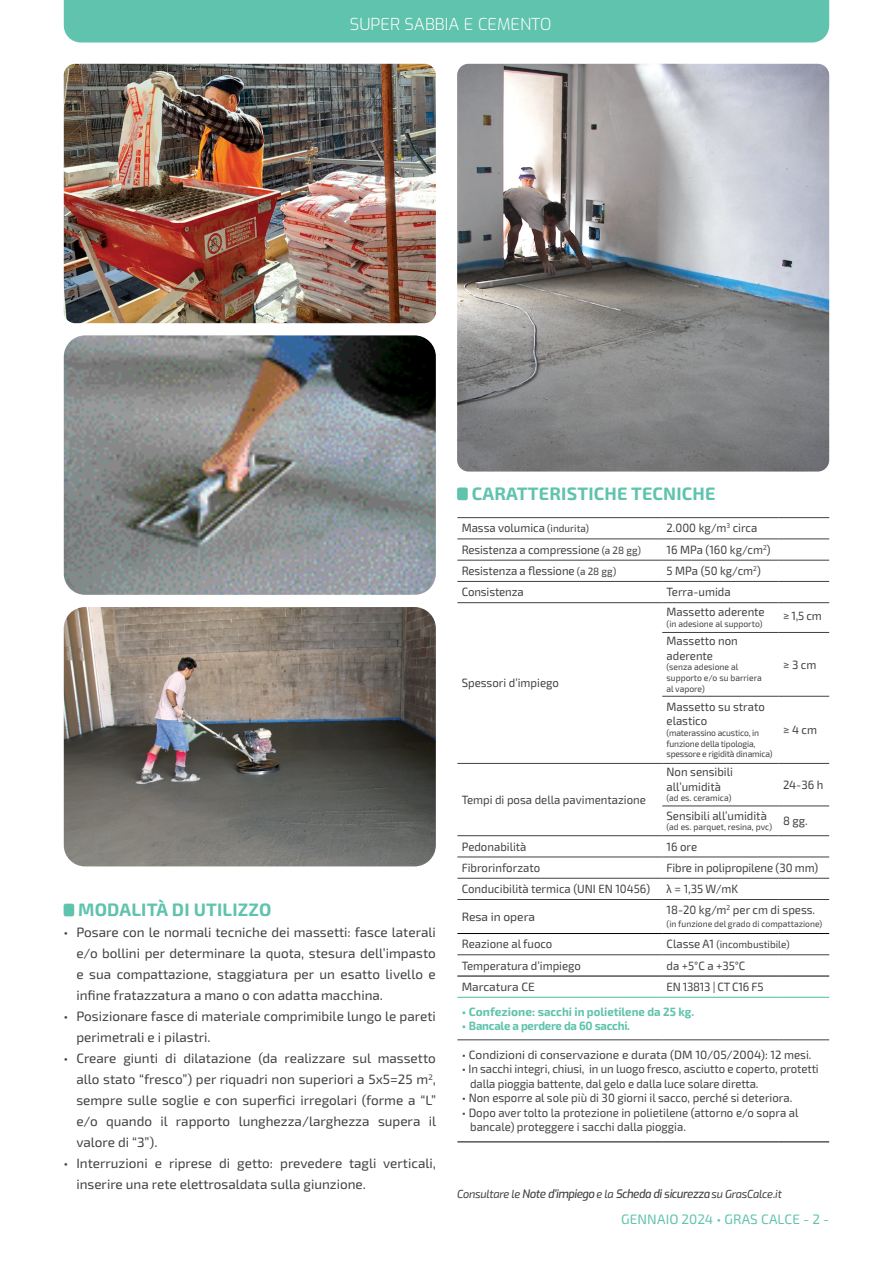
<style>
.page{position:relative;width:893px;height:1263px;background:#fff}
.page>*{position:absolute;margin:0;border:0;box-sizing:border-box;transform-origin:0 0}
.t1{font:700 18px "Exo 2.0";letter-spacing:.01em;color:#60c3ad}
.t2{font:300 16.5px "Exo";color:#fff}
.t3{font:13.65px "Exo 2.0";letter-spacing:.01em;color:#60c3ad}
.t4{font:13.5px/21px "Exo 2.0";color:#414042;text-align:justify}
.t5{font:12px/14.4px "Exo 2.0";color:#414042;scale:.95 1}
.t6{font:12px/14.4px "Exo 2.0";color:#414042}
.t7{font:700 12px "Exo 2.0";color:#60c3ad}
.t8{font:700 12px "Exo 2.0";letter-spacing:-.02em;color:#60c3ad}
.t9{font:12px "Exo 2.0";letter-spacing:-.02em;color:#414042;scale:.95 1}
.t10{font:italic 500 11.7px "Exo";letter-spacing:-.025em;color:#414042;scale:.95 1}
.t11{font:10.5px "Exo 2.0";color:#414042;scale:.95 1}
.t12{font:9px/10.8px "Exo 2.0";color:#414042;scale:.95 1}
.t13{font:9px/10.8px "Exo 2.0";letter-spacing:-.02em;color:#414042;scale:.95 1}
.s1{font-size:10.5px}
.s2{font-family:"Myriad Pro"}
.s3{font-size:12px}
.s4{font-family:"Exo 2.0";font-weight:400}
</style>
<div class="page">
<div style="left:64px;top:0;width:765px;height:43px;background:#60c3ad"></div>
<div style="left:457px;top:487px;width:11px;height:13px;background:#60c3ad;border-radius:2px"></div>
<div style="left:64px;top:904px;width:10px;height:12px;background:#60c3ad;border-radius:2px"></div>
<hr style="left:457px;top:517px;width:205px;height:1px;background:#414042">
<hr style="left:662px;top:517px;width:117px;height:1px;background:#414042">
<hr style="left:779px;top:517px;width:50px;height:1px;background:#414042">
<hr style="left:457px;top:539px;width:205px;height:1px;background:#414042">
<hr style="left:662px;top:539px;width:117px;height:1px;background:#414042">
<hr style="left:779px;top:539px;width:50px;height:1px;background:#414042">
<hr style="left:457px;top:560px;width:205px;height:1px;background:#414042">
<hr style="left:662px;top:560px;width:117px;height:1px;background:#414042">
<hr style="left:779px;top:560px;width:50px;height:1px;background:#414042">
<hr style="left:457px;top:878px;width:205px;height:1px;background:#414042">
<hr style="left:662px;top:878px;width:117px;height:1px;background:#414042">
<hr style="left:779px;top:878px;width:50px;height:1px;background:#414042">
<hr style="left:457px;top:954px;width:205px;height:1px;background:#414042">
<hr style="left:662px;top:954px;width:117px;height:1px;background:#414042">
<hr style="left:779px;top:954px;width:50px;height:1px;background:#414042">
<hr style="left:457px;top:581px;width:205px;height:1px;background:#414042">
<hr style="left:457px;top:602px;width:205px;height:1px;background:#414042">
<hr style="left:457px;top:763px;width:205px;height:1px;background:#414042">
<hr style="left:457px;top:835px;width:205px;height:1px;background:#414042">
<hr style="left:457px;top:857px;width:205px;height:1px;background:#414042">
<hr style="left:457px;top:899px;width:205px;height:1px;background:#414042">
<hr style="left:662px;top:581px;width:117px;height:1px;background:#414042">
<hr style="left:779px;top:581px;width:50px;height:1px;background:#414042">
<hr style="left:662px;top:602px;width:117px;height:1px;background:#414042">
<hr style="left:779px;top:602px;width:50px;height:1px;background:#414042">
<hr style="left:662px;top:632px;width:117px;height:1px;background:#414042">
<hr style="left:779px;top:632px;width:50px;height:1px;background:#414042">
<hr style="left:662px;top:696px;width:117px;height:1px;background:#414042">
<hr style="left:779px;top:696px;width:50px;height:1px;background:#414042">
<hr style="left:662px;top:763px;width:117px;height:1px;background:#414042">
<hr style="left:779px;top:763px;width:50px;height:1px;background:#414042">
<hr style="left:662px;top:806px;width:117px;height:1px;background:#414042">
<hr style="left:779px;top:806px;width:50px;height:1px;background:#414042">
<hr style="left:662px;top:835px;width:117px;height:1px;background:#414042">
<hr style="left:779px;top:835px;width:50px;height:1px;background:#414042">
<hr style="left:662px;top:857px;width:117px;height:1px;background:#414042">
<hr style="left:779px;top:857px;width:50px;height:1px;background:#414042">
<hr style="left:662px;top:899px;width:117px;height:1px;background:#414042">
<hr style="left:779px;top:899px;width:50px;height:1px;background:#414042">
<hr style="left:457px;top:1039px;width:205px;height:1px;background:#414042">
<hr style="left:662px;top:1039px;width:117px;height:1px;background:#414042">
<hr style="left:779px;top:1039px;width:50px;height:1px;background:#414042">
<hr style="left:457px;top:1141px;width:205px;height:1px;background:#000">
<hr style="left:662px;top:1141px;width:117px;height:1px;background:#000">
<hr style="left:779px;top:1141px;width:50px;height:1px;background:#000">
<hr style="left:457px;top:933px;width:205px;height:1px;background:#000">
<hr style="left:457px;top:976px;width:205px;height:1px;background:#000">
<hr style="left:662px;top:933px;width:117px;height:1px;background:#000">
<hr style="left:779px;top:933px;width:50px;height:1px;background:#000">
<hr style="left:662px;top:976px;width:117px;height:1px;background:#000">
<hr style="left:779px;top:976px;width:50px;height:1px;background:#000">
<hr style="left:457px;top:997px;width:205px;height:1px;background:#60c3ad">
<hr style="left:662px;top:997px;width:117px;height:1px;background:#60c3ad">
<hr style="left:779px;top:997px;width:50px;height:1px;background:#60c3ad">
<img style="left:64px;top:335px;width:372px;height:260px">
<img style="left:64px;top:607px;width:372px;height:259px">
<img style="left:64px;top:64px;width:372px;height:259px">
<img style="left:457px;top:64px;width:372px;height:408px">
<p class="t2" style="left:350px;top:12px;width:203px">SUPER SABBIA E CEMENTO</p>
<h1 class="t1" style="left:472px;top:483px;width:245px">CARATTERISTICHE TECNICHE</h1>
<p class="t5" style="left:462px;top:521px;width:136px">Massa volumica <span class="s1">(indurita)</span></p>
<p class="t5" style="left:666px;top:521px;width:97px">2.000 kg/m<sup>3</sup> circa</p>
<p class="t5" style="left:462px;top:543px;width:190px">Resistenza a compressione <span class="s1">(a 28 gg)</span></p>
<p class="t5" style="left:666px;top:543px;width:111px">16 MPa (160 kg/cm<sup>2</sup>)</p>
<p class="t5" style="left:462px;top:564px;width:164px">Resistenza a flessione <span class="s1">(a 28 gg)</span></p>
<p class="t5" style="left:666px;top:564px;width:101px">5 MPa (50 kg/cm<sup>2</sup>)</p>
<p class="t5" style="left:462px;top:585px;width:67px">Consistenza</p>
<p class="t5" style="left:666px;top:585px;width:69px">Terra-umida</p>
<p class="t5" style="left:666px;top:605px;width:105px">Massetto aderente</p>
<p class="t12" style="left:666px;top:619px;width:102px">(in adesione al supporto)</p>
<p class="t5" style="left:783px;top:609px;width:42px">≥ 1,5 cm</p>
<h1 class="t1" style="left:78px;top:899px;width:195px">MODALITÀ DI UTILIZZO</h1>
<p class="t4" style="left:76px;top:922px;width:361px;text-indent:-13px">• Posare con le normali tecniche dei massetti: fasce laterali e/o bollini per determinare la quota, stesura dell’impasto e sua compattazione, staggiatura per un esatto livello e infi ne fratazzatura a mano o con adatta macchina.</p>
<p class="t4" style="left:76px;top:1006px;width:361px;text-indent:-13px">• Posizionare fasce di materiale comprimibile lungo le pareti perimetrali e i pilastri.</p>
<p class="t4" style="left:76px;top:1048px;width:361px;text-indent:-13px">• Creare giunti di dilatazione (da realizzare sul massetto allo stato “fresco”) per riquadri non superiori a 5x5=25 m<sup>2</sup>, sempre sulle soglie e con superfi ci irregolari (forme a “L” e/o quando il rapporto lunghezza/larghezza supera il valore di “3”).</p>
<p class="t4" style="left:76px;top:1153px;width:361px;text-indent:-13px">• Interruzioni e riprese di getto: prevedere tagli verticali, inserire una rete elettrosaldata sulla giunzione.</p>
<p class="t5" style="left:462px;top:676px;width:104px">Spessori d’impiego</p>
<p class="t5" style="left:462px;top:793px;width:195px">Tempi di posa della pavimentazione</p>
<p class="t5" style="left:666px;top:634px;width:77px">Massetto non aderente</p>
<p class="t12" style="left:666px;top:662px;width:102px">(senza adesione al supporto e/o su barriera al vapore)</p>
<p class="t5" style="left:783px;top:657px;width:37px">≥ 3 cm</p>
<p class="t5" style="left:666px;top:699px;width:105px">Massetto su strato elastico</p>
<p class="t13" style="left:666px;top:727px;width:113px">(materassino acustico, in funzione della tipologia, spessore e rigidità dinamica)</p>
<p class="t5" style="left:783px;top:723px;width:37px">≥ 4 cm</p>
<p class="t5" style="left:666px;top:765px;width:71px">Non sensibili all’umidità</p>
<p class="t12" style="left:666px;top:793px;width:70px">(ad es. ceramica)</p>
<p class="t5" style="left:666px;top:808px;width:107px">Sensibili all’umidità</p>
<p class="t12" style="left:666px;top:822px;width:113px">(ad es. parquet, resina, pvc)</p>
<p class="t5" style="left:783px;top:778px;width:44px">24-36 h</p>
<p class="t5" style="left:783px;top:814px;width:28px">8 gg.</p>
<p class="t5" style="left:462px;top:839px;width:70px">Pedonabilità</p>
<p class="t5" style="left:666px;top:839px;width:34px">16 ore</p>
<p class="t5" style="left:462px;top:861px;width:84px">Fibrorinforzato</p>
<p class="t5" style="left:666px;top:861px;width:161px">Fibre in polipropilene (30 mm)</p>
<p class="t5" style="left:462px;top:882px;width:200px">Conducibilità termica (UNI EN 10456)</p>
<p class="t5" style="left:666px;top:882px;width:77px"><span class="s2">λ</span> = 1,35 W/mK</p>
<p class="t6" style="left:462px;top:909px;width:75px">Resa in opera</p>
<p class="t5" style="left:666px;top:903px;width:158px">18-20 kg/m<sup>2</sup> per cm di spess.</p>
<p class="t12" style="left:666px;top:919px;width:165px">(in funzione del grado di compattazione)</p>
<p class="t5" style="left:462px;top:937px;width:97px">Reazione al fuoco</p>
<p class="t11" style="left:666px;top:938px;width:131px"><span class="s3">Classe A1</span> (incombustibile)</p>
<p class="t5" style="left:462px;top:958px;width:127px">Temperatura d’impiego</p>
<p class="t5" style="left:666px;top:958px;width:85px">da +5°C a +35°C</p>
<p class="t6" style="left:462px;top:980px;width:75px">Marcatura CE</p>
<p class="t9" style="left:666px;top:980px;width:104px">EN 13813 | CT C16 F5</p>
<p class="t7" style="left:462px;top:1004px;width:234px">• Confezione: sacchi in polietilene da 25 kg.</p>
<p class="t8" style="left:462px;top:1018px;width:170px">• Bancale a perdere da 60 sacchi.</p>
<p class="t6" style="left:462px;top:1048px;width:351px">• Condizioni di conservazione e durata (DM 10/05/2004): 12 mesi.</p>
<p class="t6" style="left:470px;top:1062px;width:350px;text-indent:-9px">• In sacchi integri, chiusi, in un luogo fresco, asciutto e coperto, protetti dalla pioggia battente, dal gelo e dalla luce solare diretta.</p>
<p class="t6" style="left:462px;top:1091px;width:332px">• Non esporre al sole più di 30 giorni il sacco, perché si deteriora.</p>
<p class="t6" style="left:470px;top:1105px;width:330px;text-indent:-9px">• Dopo aver tolto la protezione in polietilene (attorno e/o sopra al bancale) proteggere i sacchi dalla pioggia.</p>
<p class="t10" style="left:457px;top:1185px;width:343px"><span class="s4">Consultare le</span> Note d’impiego <span class="s4">e la</span> Scheda di sicurezza <span class="s4">su GrasCalce.it</span></p>
<p class="t3" style="left:621px;top:1211px;width:210px">GENNAIO 2024 • GRAS CALCE - 2 -</p>
</div>
